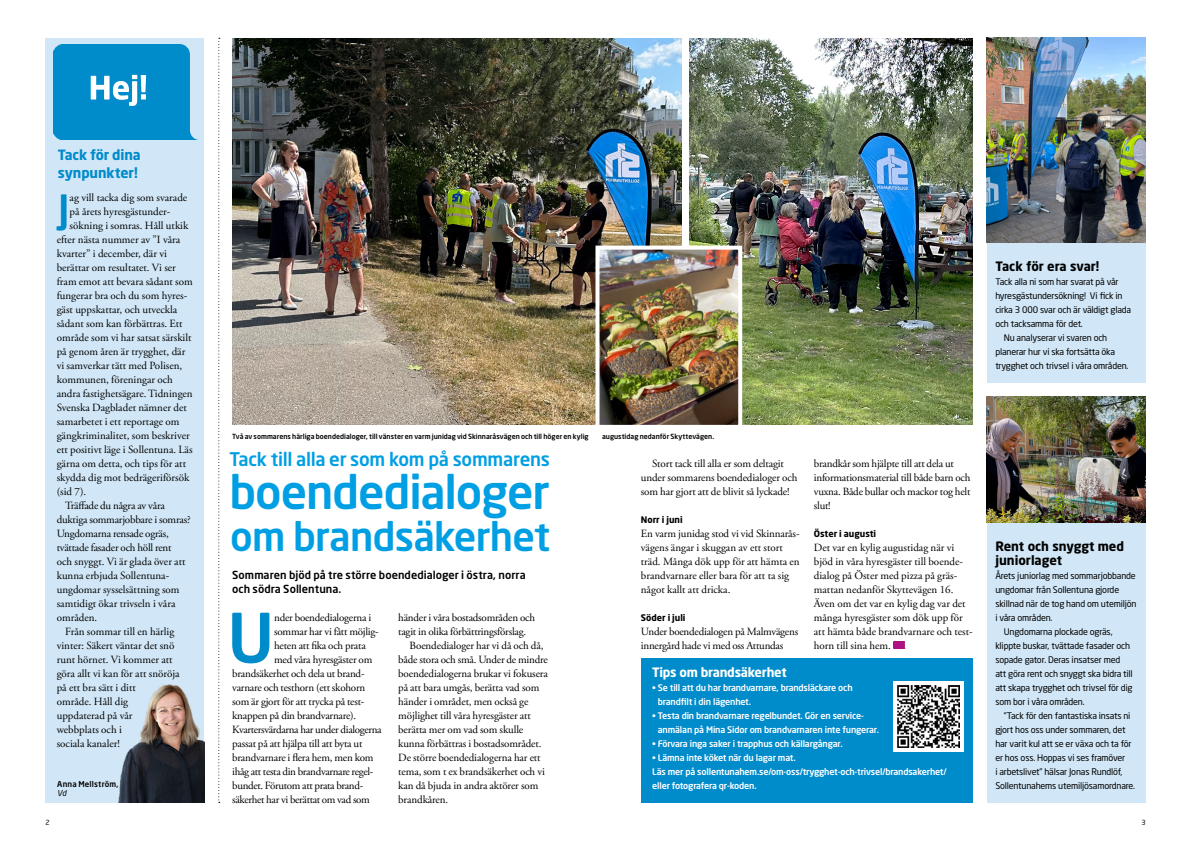
<style>
.page{position:relative;width:1191px;height:842px;background:#fff}
.page>*{position:absolute;margin:0;border:0;box-sizing:border-box;transform-origin:0 0}
.t1{font:500 67.5px "Neo Sans Pro";color:#008bcb}
.t2{font:500 46.2px "Neo Sans Pro";letter-spacing:-.025em;color:#009fe3}
.t3{font:500 39.8px "Neo Sans Pro";color:#008bcb}
.t4{font:500 39.5px "Neo Sans Pro";letter-spacing:-.02em;color:#009fe3}
.t5{font:500 18.6px "Neo Sans Pro";letter-spacing:-.015em;color:#009fe3}
.t6{font:700 14px/18px "Neo Sans Pro";letter-spacing:-.01em;color:#008bcb}
.t7{font:700 12.8px/14px "Neo Sans Pro";color:#000}
.t8{font:700 12.8px "Neo Sans Pro";letter-spacing:-.02em;color:#fff}
.t9{font:11px/14px "Adobe Garamond Pro";letter-spacing:-.01em;color:#000}
.t10{font:11px "Adobe Garamond Pro";letter-spacing:-.03em;color:#000}
.t11{font:500 11px/14px "Neo Sans Pro";letter-spacing:.005em;color:#000}
.t12{font:9px/14px "Neo Sans Pro";letter-spacing:-.02em;color:#000}
.t13{font:500 9px/14px "Neo Sans Pro";letter-spacing:-.02em;color:#fff}
.t14{font:700 9px "Neo Sans Pro";color:#000}
.t15{font:500 8px "Neo Sans Pro";letter-spacing:.015em;color:#000}
.t16{font:italic 8px "Neo Sans Pro";color:#000}
.t17{font:500 7px "Neo Sans Pro";color:#000}
.t18{font:7px "Neo Sans Pro";color:#000}
</style>
<div class="page">
<div style="left:986px;top:38px;width:159px;height:345px;background:#d1e7f7"></div>
<div style="left:45px;top:38px;width:159px;height:765px;background:#d1e7f7"></div>
<div style="left:641px;top:659px;width:331px;height:144px;background:#008bcb"></div>
<div style="left:53px;top:44px;width:142px;height:95px;background:#008bcb"></div>
<svg style="left:218px;top:38px;width:2px;height:765px"></svg>
<img style="left:118px;top:684px;width:86px;height:119px">
<img style="left:232px;top:38px;width:450px;height:387px">
<img style="left:689px;top:38px;width:283px;height:387px">
<img style="left:600px;top:251px;width:137px;height:173px">
<div style="left:595px;top:246px;width:147px;height:183px;border:4px solid #fff"></div>
<div style="left:986px;top:397px;width:159px;height:406px;background:#d1e7f7"></div>
<img style="left:986px;top:38px;width:159px;height:205px">
<div style="left:893px;top:681px;width:70px;height:70px;background:#fff"></div>
<img style="left:897px;top:685px;width:62px;height:62px">
<svg style="left:893px;top:641px;width:12px;height:8px"></svg>
<img style="left:986px;top:397px;width:159px;height:126px">
<svg style="left:91px;top:75px;width:55px;height:31px;background:#71bee2"></svg>
<p class="t6" style="left:58px;top:145px;width:84px">Tack för dina synpunkter!</p>
<p class="t3" style="left:58px;top:184px;width:13px">J</p>
<p class="t9" style="left:70px;top:191px;width:119px">ag vill tacka dig som svarade</p>
<p class="t9" style="left:70px;top:205px;width:102px">på årets hyresgästunder-</p>
<p class="t9" style="left:70px;top:219px;width:120px">sökning i somras. Håll utkik</p>
<p class="t9" style="left:57px;top:233px;width:125px">efter nästa nummer av ”I våra</p>
<p class="t9" style="left:57px;top:247px;width:112px">kvarter” i december, där vi</p>
<p class="t9" style="left:57px;top:261px;width:121px">berättar om resultatet. Vi ser</p>
<p class="t9" style="left:57px;top:275px;width:137px">fram emot att bevara sådant som</p>
<p class="t9" style="left:57px;top:289px;width:132px">fungerar bra och du som hyres-</p>
<p class="t9" style="left:57px;top:303px;width:122px">gäst uppskattar, och utveckla</p>
<p class="t9" style="left:57px;top:317px;width:127px">sådant som kan förbättras. Ett</p>
<p class="t9" style="left:57px;top:331px;width:136px">område som vi har satsat särskilt</p>
<p class="t9" style="left:57px;top:345px;width:130px">på genom åren är trygghet, där</p>
<p class="t9" style="left:57px;top:359px;width:127px">vi samverkar tätt med Polisen,</p>
<p class="t9" style="left:57px;top:373px;width:118px">kommunen, föreningar och</p>
<p class="t9" style="left:57px;top:387px;width:137px">andra fastighetsägare. Tidningen</p>
<p class="t9" style="left:57px;top:401px;width:132px">Svenska Dagbladet nämner det</p>
<p class="t9" style="left:57px;top:415px;width:124px">samarbetet i ett reportage om</p>
<p class="t9" style="left:57px;top:429px;width:135px">gängkriminalitet, som beskriver</p>
<p class="t9" style="left:57px;top:443px;width:137px">ett positivt läge i Sollentuna. Läs</p>
<p class="t9" style="left:57px;top:457px;width:131px">gärna om detta, och tips för att</p>
<p class="t9" style="left:57px;top:471px;width:134px">skydda dig mot bedrägeriförsök</p>
<p class="t9" style="left:57px;top:485px;width:31px">(sid 7).</p>
<p class="t9" style="left:57px;top:499px;width:135px;text-indent:9px">Träffade du några av våra duktiga sommarjobbare i somras?<br>Ungdomarna rensade ogräs, tvättade fasader och höll rent<br>och snyggt. Vi är glada över att kunna erbjuda Sollentuna&shy;ungdomar sysselsättning som samtidigt ökar trivseln i våra områden.</p>
<p class="t9" style="left:57px;top:625px;width:124px;text-indent:9px">Från sommar till en härlig vinter: Säkert väntar det snö runt hörnet. Vi kommer att göra allt vi kan för att snöröja på ett bra sätt i ditt<br>område. Håll dig<br>uppdaterad på vår<br>webbplats och i<br>sociala kanaler!</p>
<p class="t15" style="left:57px;top:779px;width:63px">Anna Mellström,</p>
<p class="t16" style="left:57px;top:788px;width:11px">Vd</p>
<h1 class="t7" style="left:995px;top:259px;width:106px">Tack för era svar!</h1>
<p class="t12" style="left:995px;top:274px;width:137px">Tack alla ni som har svarat på vår hyresgästundersökning! Vi fick in cirka 3 000 svar och är väldigt glada och tacksamma för det.</p>
<p class="t12" style="left:995px;top:330px;width:135px;text-indent:9px">Nu analyserar vi svaren och planerar hur vi ska fortsätta öka trygghet och trivsel i våra områden.</p>
<p class="t17" style="left:232px;top:432px;width:358px">Två av sommarens härliga boendedialoger, till vänster en varm junidag vid Skinnaråsvägen och till höger en kylig</p>
<p class="t17" style="left:602px;top:432px;width:114px">augustidag nedanför Skyttevägen.</p>
<h1 class="t5" style="left:229px;top:447px;width:322px">Tack till alla er som kom på sommarens</h1>
<h1 class="t2" style="left:229px;top:463px;width:322px">boendedialoger</h1>
<h1 class="t4" style="left:230px;top:511px;width:321px">om brandsäkerhet</h1>
<p class="t11" style="left:232px;top:567px;width:295px">Sommaren bjöd på tre större boendedialoger i östra, norra och södra Sollentuna.</p>
<p class="t1" style="left:227px;top:595px;width:48px">U</p>
<p class="t9" style="left:274px;top:611px;width:99px">nder boendedialogerna i</p>
<p class="t9" style="left:398px;top:611px;width:138px">händer i våra bostadsområden och tagit in olika förbättringsförslag.</p>
<p class="t9" style="left:398px;top:639px;width:151px;text-indent:11px">Boendedialoger har vi då och då, både stora och små. Under de mindre boendedialogerna brukar vi fokusera på att bara umgås, berätta vad som händer i området, men också ge möjlighet till våra hyresgäster att berätta mer om vad som skulle kunna förbättras i bostadsområdet.<br>De större boendedialogerna har ett tema, som t ex brandsäkerhet och vi kan då bjuda in andra aktörer som brandkåren.</p>
<p class="t9" style="left:274px;top:625px;width:106px">sommar har vi fått möjlig-</p>
<p class="t9" style="left:274px;top:639px;width:93px">heten att fika och prata</p>
<p class="t9" style="left:274px;top:653px;width:100px">med våra hyresgäster om</p>
<p class="t9" style="left:232px;top:667px;width:134px">brandsäkerhet och dela ut brand-</p>
<p class="t9" style="left:232px;top:681px;width:134px">varnare och testhorn (ett skohorn</p>
<p class="t9" style="left:232px;top:695px;width:134px">som är gjort för att trycka på test-</p>
<p class="t9" style="left:232px;top:709px;width:126px">knappen på din brandvarnare).</p>
<p class="t10" style="left:232px;top:723px;width:151px">Kvartersvärdarna har under dialogerna</p>
<p class="t9" style="left:232px;top:737px;width:132px">passat på att hjälpa till att byta ut</p>
<p class="t9" style="left:232px;top:751px;width:143px">brandvarnare i flera hem, men kom</p>
<p class="t10" style="left:232px;top:765px;width:143px">ihåg att testa din brandvarnare regel-</p>
<p class="t10" style="left:232px;top:779px;width:132px">bundet. Förutom att prata brand-</p>
<p class="t10" style="left:232px;top:793px;width:139px">säkerhet har vi berättat om vad som</p>
<p class="t9" style="left:641px;top:457px;width:158px;text-indent:11px">Stort tack till alla er som deltagit under sommarens boendedialoger och som har gjort att de blivit så lyckade!</p>
<h2 class="t14" style="left:641px;top:514px;width:43px">Norr i juni</h2>
<p class="t9" style="left:641px;top:527px;width:160px">En varm junidag stod vi vid Skinnarås&shy;vägens ängar i skuggan av ett stort träd. Många dök upp för att hämta en brandvarnare eller bara för att ta sig något kallt att dricka.</p>
<h2 class="t14" style="left:641px;top:612px;width:46px">Söder i juli</h2>
<p class="t9" style="left:641px;top:625px;width:159px">Under boendedialogen på Malmvägens innergård hade vi med oss Attundas</p>
<p class="t9" style="left:814px;top:457px;width:158px">brandkår som hjälpte till att dela ut informationsmaterial till både barn och vuxna. Både bullar och mackor tog helt slut!</p>
<h2 class="t14" style="left:814px;top:528px;width:64px">Öster i augusti</h2>
<p class="t9" style="left:814px;top:541px;width:160px">Det var en kylig augustidag när vi bjöd in våra hyresgäster till boende&shy;dialog på Öster med pizza på gräs&shy;mattan nedanför Skyttevägen 16.<br>Även om det var en kylig dag var det många hyresgäster som dök upp för att hämta både brandvarnare och test&shy;horn till sina hem.</p>
<h1 class="t8" style="left:652px;top:664px;width:136px">Tips om brandsäkerhet</h1>
<p class="t13" style="left:658px;top:680px;width:196px;text-indent:-6px">• Se till att du har brandvarnare, brandsläckare och brandfilt i din lägenhet.</p>
<p class="t13" style="left:658px;top:708px;width:223px;text-indent:-6px">• Testa din brandvarnare regelbundet. Gör en service&shy;anmälan på Mina Sidor om brandvarnaren inte fungerar.</p>
<p class="t13" style="left:652px;top:736px;width:192px">• Förvara inga saker i trapphus och källargångar.</p>
<p class="t13" style="left:652px;top:750px;width:145px">• Lämna inte köket när du lagar mat.</p>
<p class="t13" style="left:652px;top:764px;width:296px">Läs mer på sollentunahem.se/om-oss/trygghet-och-trivsel/brandsakerhet/ eller fotografera qr-koden.</p>
<h1 class="t7" style="left:995px;top:539px;width:130px">Rent och snyggt med juniorlaget</h1>
<p class="t12" style="left:995px;top:568px;width:143px">Årets juniorlag med sommarjobbande ungdomar från Sollentuna gjorde skillnad när de tog hand om utemiljön i våra områden.</p>
<p class="t12" style="left:995px;top:624px;width:139px;text-indent:9px">Ungdomarna plockade ogräs, klippte buskar, tvättade fasader och sopade gator. Deras insatser med att göra rent och snyggt ska bidra till att skapa trygghet och trivsel för dig som bor i våra områden.</p>
<p class="t12" style="left:995px;top:708px;width:141px;text-indent:9px">”Tack för den fantastiska insats ni gjort hos oss under sommaren, det har varit kul att se er växa och ta för er hos oss. Hoppas vi ses framöver<br>i arbetslivet” hälsar Jonas Rundlöf, Sollentunahems utemiljösamordnare.</p>
<p class="t18" style="left:45px;top:818px;width:6px">2</p>
<p class="t18" style="left:1141px;top:818px;width:6px">3</p>
</div>
